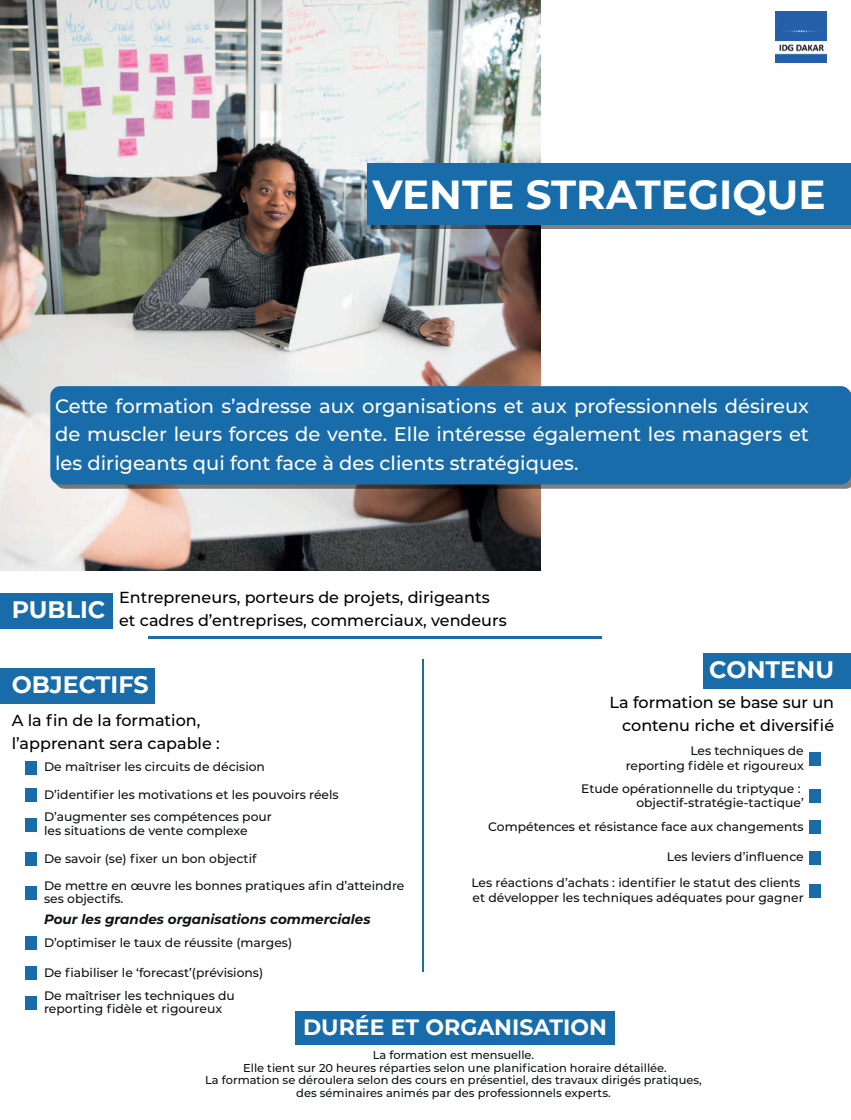
<style>
.page{position:relative;width:851px;height:1120px;background:#fff}
.page>*{position:absolute;margin:0;border:0;box-sizing:border-box;transform-origin:0 0}
.t1{font:700 40.5px "Montserrat";color:#fff}
.t2{font:700 23.7px "Montserrat";color:#fff}
.t3{font:700 22.05px "Montserrat";color:#fff}
.t4{font:500 19.5px/28.5px "Montserrat";color:#fff;text-align:justify}
.t5{font:500 16.05px/23.4px "Montserrat";color:#000001}
.t6{font:italic 700 13.5px "Montserrat";color:#0d1214}
.t7{font:500 12.3px/15px "Montserrat";color:#0d1214}
.t8{font:500 11.4px/12.6px "Montserrat";color:#0d1214;text-align:center}
</style>
<div class="page">
<div style="left:25px;top:761px;width:12px;height:13px;background:#176ca9"></div>
<img style="left:775px;top:12px;width:51px;height:51px">
<div style="left:25px;top:789px;width:12px;height:13px;background:#176ca9"></div>
<div style="left:25px;top:818px;width:12px;height:13px;background:#176ca9"></div>
<div style="left:25px;top:853px;width:12px;height:13px;background:#176ca9"></div>
<div style="left:25px;top:886px;width:12px;height:13px;background:#176ca9"></div>
<div style="left:25px;top:937px;width:12px;height:13px;background:#176ca9"></div>
<div style="left:25px;top:967px;width:12px;height:13px;background:#176ca9"></div>
<div style="left:25px;top:996px;width:12px;height:14px;background:#176ca9"></div>
<div style="left:809px;top:753px;width:11px;height:13px;background:#176ca9"></div>
<div style="left:809px;top:789px;width:11px;height:14px;background:#176ca9"></div>
<div style="left:809px;top:820px;width:11px;height:14px;background:#176ca9"></div>
<div style="left:809px;top:884px;width:11px;height:13px;background:#176ca9"></div>
<div style="left:809px;top:851px;width:11px;height:13px;background:#176ca9"></div>
<img style="left:0;top:0;width:540px;height:570px">
<svg style="left:371px;top:224px;width:479px;height:4px"></svg>
<div style="left:367px;top:163px;width:483px;height:61px;background:#176ca9"></div>
<svg style="left:55px;top:390px;width:795px;height:99px"></svg>
<div style="left:50px;top:386px;width:800px;height:98px;background:#176ca9;border-radius:10px"></div>
<div style="left:0;top:593px;width:112px;height:36px;background:#176ca9"></div>
<div style="left:0;top:668px;width:154px;height:36px;background:#176ca9"></div>
<div style="left:702px;top:653px;width:148px;height:36px;background:#176ca9"></div>
<hr style="left:148px;top:636px;width:453px;height:2px;background:#176ca9">
<hr style="left:423px;top:659px;width:1px;height:312px;background:#176ca9">
<div style="left:295px;top:1012px;width:319px;height:33px;background:#176ca9"></div>
<h1 class="t1" style="left:372px;top:165px;width:454px">VENTE STRATEGIQUE</h1>
<h3 class="t4" style="left:55px;top:391px;width:755px">Cette formation s’adresse aux organisations et aux professionnels désireux de muscler leurs forces de vente. Elle intéresse également les managers et les dirigeants qui font face à des clients stratégiques.</h3>
<h2 class="t2" style="left:12px;top:593px;width:95px">PUBLIC</h2>
<h3 class="t5" style="left:119px;top:585px;width:389px">Entrepreneurs, porteurs de projets, dirigeants et cadres d’entreprises, commerciaux, vendeurs</h3>
<h2 class="t2" style="left:12px;top:668px;width:138px">OBJECTIFS</h2>
<h2 class="t2" style="left:709px;top:653px;width:126px">CONTENU</h2>
<h3 class="t5" style="left:12px;top:708px;width:209px">A la fin de la formation, l’apprenant sera capable :</h3>
<p class="t7" style="left:44px;top:759px;width:222px">De maîtriser les circuits de décision</p>
<p class="t7" style="left:44px;top:783px;width:296px;line-height:22.4px">D’identifier les motivations et les pouvoirs réels<br>D’augmenter ses compétences pour</p>
<p class="t7" style="left:44px;top:823px;width:205px">les situations de vente complexe</p>
<h3 class="t5" style="left:609px;top:690px;width:226px;text-align:right">La formation se base sur un contenu riche et diversifié</h3>
<p class="t7" style="left:625px;top:743px;width:179px;text-align:right">Les techniques de<br>reporting fidèle et rigoureux</p>
<p class="t7" style="left:581px;top:781px;width:224px;line-height:13.5px;text-align:right">Etude opérationnelle du triptyque : objectif-stratégie-tactique’</p>
<p class="t7" style="left:488px;top:818px;width:317px">Compétences et résistance face aux changements</p>
<p class="t7" style="left:666px;top:849px;width:138px">Les leviers d’influence</p>
<p class="t7" style="left:44px;top:845px;width:362px;line-height:26.5px">De savoir (se) fixer un bon objectif<br>De mettre en œuvre les bonnes pratiques afin d’atteindre</p>
<p class="t7" style="left:44px;top:891px;width:81px">ses objectifs.</p>
<p class="t6" style="left:44px;top:910px;width:328px">Pour les grandes organisations commerciales</p>
<p class="t7" style="left:44px;top:935px;width:249px">D’optimiser le taux de réussite (marges)</p>
<p class="t7" style="left:44px;top:961px;width:221px;line-height:22.8px">De fiabiliser le ‘forecast’(prévisions)<br>De maîtriser les techniques du</p>
<p class="t7" style="left:44px;top:1001px;width:179px">reporting fidèle et rigoureux</p>
<p class="t7" style="left:471px;top:874px;width:334px">Les réactions d’achats : identifier le statut des clients et développer les techniques adéquates pour gagner</p>
<h3 class="t3" style="left:303px;top:1011px;width:305px">DURÉE ET ORGANISATION</h3>
<p class="t8" style="left:205px;top:1048px;width:498px">La formation est mensuelle.<br>Elle tient sur 20 heures réparties selon une planification horaire détaillée.<br>La formation se déroulera selon des cours en présentiel, des travaux dirigés pratiques, des séminaires animés par des professionnels experts.</p>
</div>
